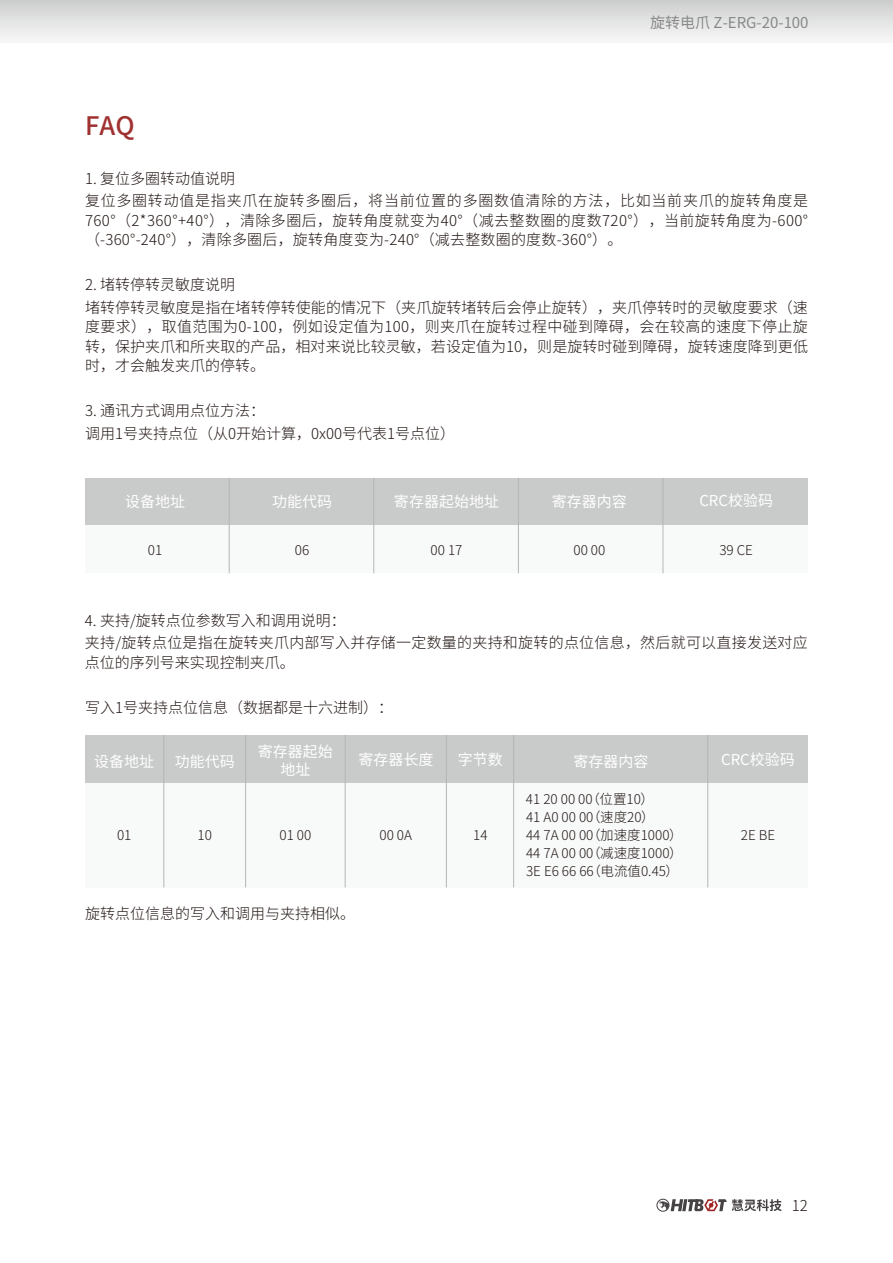
<style>
.page{position:relative;width:893px;height:1263px;background:#fff}
.page>*{position:absolute;margin:0;border:0;box-sizing:border-box;transform-origin:0 0}
.t1{font:500 25.5px "Source Han Sans CN";color:#9f3231}
.t2{font:300 15px/22.5px "Source Han Sans CN";letter-spacing:.005em;color:#221714}
.t3{font:300 15px/19.5px "Source Han Sans CN";letter-spacing:.03em;color:#221714}
.t4{font:15px/18px "Source Han Sans CN";color:#fff;text-align:center}
.t5{font:300 15px/22.5px "Source Han Sans CN";letter-spacing:.05em;color:#221714}
.t6{font:15px "Source Han Sans CN";color:#898989}
.t7{font:300 13.5px/18px "Source Han Sans CN";color:#221714}
</style>
<div class="page">
<div style="left:657px;top:1199px;width:12px;height:12px;border:1px solid #464142;border-radius:50%"></div>
<svg style="left:659px;top:1199px;width:123px;height:12px"></svg>
<div style="left:0;top:0;width:893px;height:43px;background:linear-gradient(to bottom,#cdcece,#f8f9f9)"></div>
<div style="left:85px;top:478px;width:723px;height:47px;background:#c9caca"></div>
<div style="left:85px;top:525px;width:723px;height:48px;background:#f8fafa"></div>
<hr style="left:663px;top:478px;width:1px;height:95px;background:#b5b5b6">
<hr style="left:518px;top:478px;width:1px;height:95px;background:#b5b5b6">
<hr style="left:373px;top:478px;width:1px;height:95px;background:#b5b5b6">
<hr style="left:229px;top:478px;width:1px;height:95px;background:#b5b5b6">
<div style="left:85px;top:735px;width:723px;height:48px;background:#c9caca"></div>
<div style="left:85px;top:783px;width:723px;height:104px;background:#f8fafa"></div>
<hr style="left:707px;top:735px;width:1px;height:152px;background:#b5b5b6">
<hr style="left:513px;top:735px;width:1px;height:152px;background:#b5b5b6">
<hr style="left:446px;top:735px;width:1px;height:152px;background:#b5b5b6">
<hr style="left:345px;top:735px;width:1px;height:152px;background:#b5b5b6">
<hr style="left:245px;top:735px;width:1px;height:152px;background:#b5b5b6">
<hr style="left:164px;top:735px;width:1px;height:152px;background:#b5b5b6">
<h1 class="t1" style="left:85px;top:111px;width:51px">FAQ</h1>
<p class="t6" style="left:650px;top:14px;width:160px">旋转电爪 Z-ERG-20-100</p>
<p class="t5" style="left:85px;top:167px;width:725px">1. 复位多圈转动值说明<br>复位多圈转动值是指夹爪在旋转多圈后，将当前位置的多圈数值清除的方法，比如当前夹爪的旋转角度是</p>
<p class="t3" style="left:85px;top:211px;width:725px">760°（2*360°+40°），清除多圈后，旋转角度就变为40°（减去整数圈的度数720°），当前旋转角度为-600°（-360°-240°），清除多圈后，旋转角度变为-240°（减去整数圈的度数-360°）。</p>
<p class="t2" style="left:85px;top:274px;width:724px">2. 堵转停转灵敏度说明<br>堵转停转灵敏度是指在堵转停转使能的情况下（夹爪旋转堵转后会停止旋转），夹爪停转时的灵敏度要求（速</p>
<p class="t2" style="left:85px;top:317px;width:724px;line-height:19.5px;text-align:justify">度要求），取值范围为0-100，例如设定值为100，则夹爪在旋转过程中碰到障碍，会在较高的速度下停止旋转，保护夹爪和所夹取的产品，相对来说比较灵敏，若设定值为10，则是旋转时碰到障碍，旋转速度降到更低时，才会触发夹爪的停转。</p>
<p class="t2" style="left:85px;top:400px;width:372px">3. 通讯方式调用点位方法：<br>调用1号夹持点位（从0开始计算，0x00号代表1号点位）</p>
<p class="t4" style="left:125px;top:493px;width:61px">设备地址</p>
<p class="t4" style="left:272px;top:493px;width:61px">功能代码</p>
<p class="t4" style="left:394px;top:493px;width:106px">寄存器起始地址</p>
<p class="t4" style="left:552px;top:493px;width:76px">寄存器内容</p>
<p class="t4" style="left:699px;top:492px;width:75px">CRC校验码</p>
<p class="t7" style="left:148px;top:542px;width:16px">01</p>
<p class="t7" style="left:295px;top:542px;width:16px">06</p>
<p class="t7" style="left:431px;top:542px;width:33px">00 17</p>
<p class="t7" style="left:573px;top:542px;width:33px">00 00</p>
<p class="t7" style="left:719px;top:542px;width:35px">39 CE</p>
<p class="t2" style="left:85px;top:609px;width:724px">4. 夹持/旋转点位参数写入和调用说明：<br>夹持/旋转点位是指在旋转夹爪内部写入并存储一定数量的夹持和旋转的点位信息，然后就可以直接发送对应</p>
<p class="t2" style="left:85px;top:651px;width:211px">点位的序列号来实现控制夹爪。</p>
<p class="t2" style="left:85px;top:696px;width:310px">写入1号夹持点位信息（数据都是十六进制）：</p>
<p class="t4" style="left:94px;top:752px;width:61px">设备地址</p>
<p class="t4" style="left:175px;top:752px;width:61px">功能代码</p>
<p class="t4" style="left:258px;top:742px;width:76px">寄存器起始地址</p>
<p class="t4" style="left:359px;top:751px;width:76px">寄存器长度</p>
<p class="t7" style="left:117px;top:826px;width:16px">01</p>
<p class="t7" style="left:197px;top:826px;width:16px">10</p>
<p class="t7" style="left:279px;top:826px;width:33px">01 00</p>
<p class="t7" style="left:379px;top:826px;width:34px">00 0A</p>
<p class="t2" style="left:85px;top:902px;width:272px">旋转点位信息的写入和调用与夹持相似。</p>
<p class="t4" style="left:458px;top:751px;width:46px">字节数</p>
<p class="t7" style="left:473px;top:826px;width:16px">14</p>
<p class="t4" style="left:573px;top:752px;width:76px">寄存器内容</p>
<p class="t4" style="left:721px;top:751px;width:75px">CRC校验码</p>
<p class="t7" style="left:526px;top:790px;width:158px">41 20 00 00（位置10）<br>41 A0 00 00（速度20）<br>44 7A 00 00（加速度1000）<br>44 7A 00 00（减速度1000）<br>3E E6 66 66（电流值0.45）</p>
<p class="t7" style="left:741px;top:826px;width:36px">2E BE</p>
<p class="t2" style="left:792px;top:1194px;width:18px">12</p>
</div>
